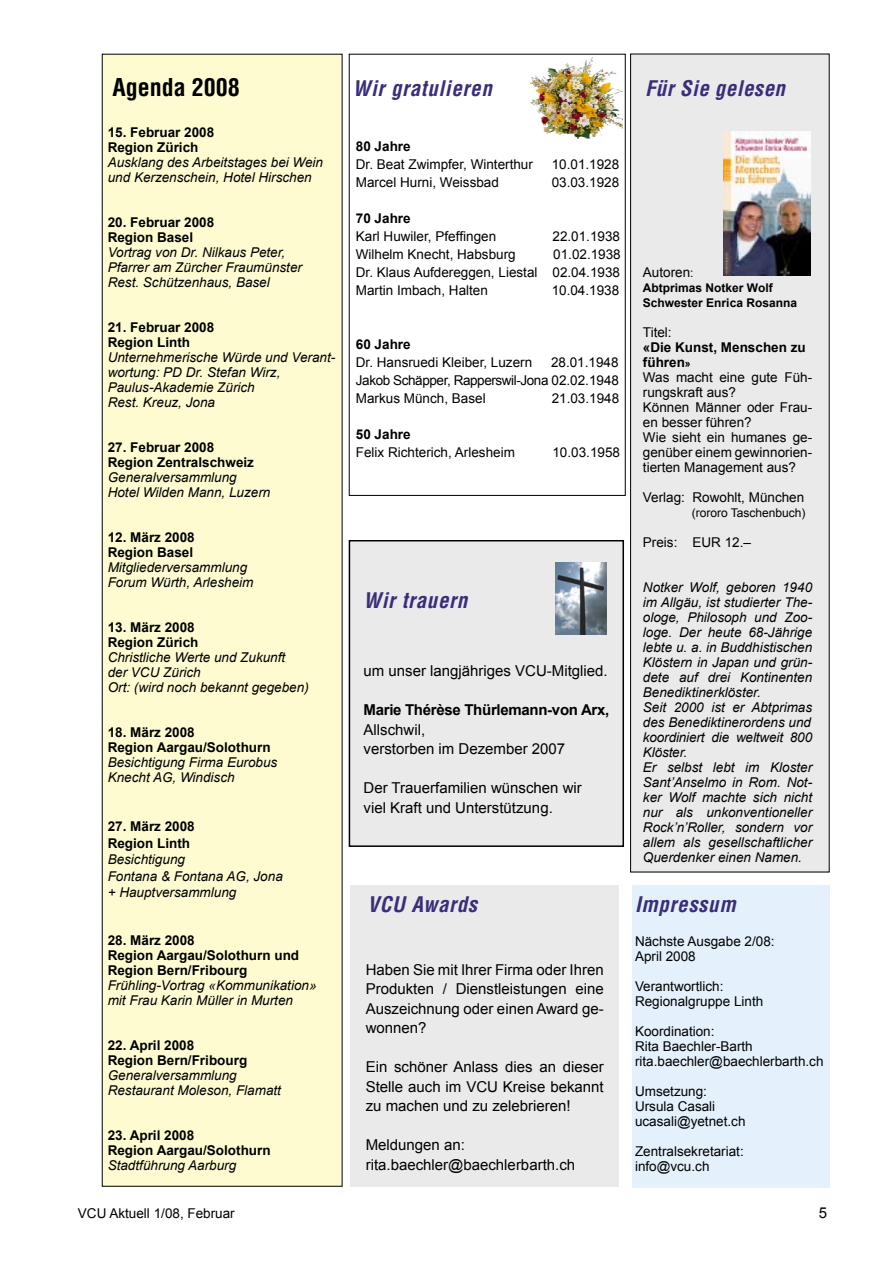
<style>
.page{position:relative;width:893px;height:1263px;background:#fff}
.page>*{position:absolute;margin:0;border:0;box-sizing:border-box;transform-origin:0 0}
.t1{font:700 condensed 24px "Helvetica";color:#000}
.t2{font:italic 700 condensed 21px "Helvetica";letter-spacing:.03em;color:#392e7a}
.t3{font:15px/19.5px "Arial";color:#000;text-align:justify}
.t4{font:700 15px "Arial";letter-spacing:-.02em;color:#000}
.t5{font:italic 13.5px/15px "Arial";color:#000}
.t6{font:13.5px/15px "Arial";color:#000}
.t7{font:700 13.5px/15px "Arial";color:#000}
.t8{font:13.5px "Arial";letter-spacing:-.03em;color:#000}
.t9{font:700 12px "Arial";color:#000}
.t10{font:12px "Arial";color:#000}
.s1{font-size:12px}
.s2{font-size:10.5px}
</style>
<div class="page">
<div style="left:350px;top:885px;width:268px;height:301px;background:#eaeaea"></div>
<div style="left:631px;top:54px;width:198px;height:818px;background:#eaeaea"></div>
<div style="left:630px;top:54px;width:199px;height:818px;border:1px solid #000"></div>
<div style="left:349px;top:541px;width:274px;height:305px;background:#eaeaea"></div>
<div style="left:349px;top:540px;width:275px;height:307px;border:2px solid #000"></div>
<div style="left:632px;top:885px;width:198px;height:303px;background:#e4f0fb"></div>
<img style="left:556px;top:563px;width:50px;height:72px">
<img style="left:530px;top:57px;width:92px;height:82px">
<img style="left:724px;top:132px;width:86px;height:143px">
<div style="left:102px;top:54px;width:240px;height:1132px;background:#fefbd1"></div>
<p class="t1" style="left:112px;top:72px;width:129px">Agenda 2008</p>
<p class="t7" style="left:108px;top:124px;width:108px">15. Februar 2008</p>
<p class="t7" style="left:108px;top:139px;width:92px">Region Zürich</p>
<p class="t5" style="left:108px;top:154px;width:217px">Ausklang des Arbeitstages bei Wein und Kerzenschein, Hotel Hirschen</p>
<p class="t7" style="left:108px;top:214px;width:108px">20. Februar 2008</p>
<p class="t7" style="left:108px;top:229px;width:87px">Region Basel</p>
<p class="t5" style="left:108px;top:244px;width:179px">Vortrag von Dr. Nilkaus Peter,</p>
<p class="t5" style="left:108px;top:259px;width:196px">Pfarrer am Zürcher Fraumünster</p>
<p class="t5" style="left:108px;top:274px;width:164px">Rest. Schützenhaus, Basel</p>
<p class="t7" style="left:108px;top:319px;width:108px">21. Februar 2008</p>
<p class="t7" style="left:108px;top:334px;width:84px">Region Linth</p>
<p class="t5" style="left:108px;top:349px;width:229px">Unternehmerische Würde und Verant&shy;wortung: PD Dr. Stefan Wirz,</p>
<p class="t5" style="left:108px;top:379px;width:149px">Paulus-Akademie Zürich</p>
<p class="t5" style="left:108px;top:394px;width:109px">Rest. Kreuz, Jona</p>
<p class="t7" style="left:108px;top:439px;width:108px">27. Februar 2008</p>
<p class="t7" style="left:108px;top:454px;width:148px">Region Zentralschweiz</p>
<p class="t5" style="left:108px;top:469px;width:131px">Generalversammlung</p>
<p class="t5" style="left:108px;top:484px;width:164px">Hotel Wilden Mann, Luzern</p>
<p class="t7" style="left:108px;top:529px;width:89px">12. März 2008</p>
<p class="t7" style="left:108px;top:544px;width:87px">Region Basel</p>
<p class="t5" style="left:108px;top:559px;width:141px">Mitgliederversammlung</p>
<p class="t5" style="left:108px;top:574px;width:147px">Forum Würth, Arlesheim</p>
<p class="t7" style="left:108px;top:619px;width:89px">13. März 2008</p>
<p class="t7" style="left:108px;top:634px;width:92px">Region Zürich</p>
<p class="t5" style="left:108px;top:649px;width:179px">Christliche Werte und Zukunft</p>
<p class="t5" style="left:108px;top:664px;width:95px">der VCU Zürich</p>
<p class="t5" style="left:108px;top:679px;width:203px">Ort: (wird noch bekannt gegeben)</p>
<p class="t7" style="left:108px;top:724px;width:89px">18. März 2008</p>
<p class="t7" style="left:108px;top:739px;width:164px">Region Aargau/Solothurn</p>
<p class="t5" style="left:108px;top:754px;width:171px">Besichtigung Firma Eurobus</p>
<p class="t5" style="left:108px;top:769px;width:128px">Knecht AG, Windisch</p>
<p class="t7" style="left:108px;top:819px;width:89px">27. März 2008</p>
<p class="t7" style="left:108px;top:835px;width:84px">Region Linth</p>
<p class="t5" style="left:108px;top:852px;width:79px">Besichtigung</p>
<p class="t5" style="left:108px;top:868px;width:177px">Fontana &amp; Fontana AG, Jona</p>
<p class="t5" style="left:108px;top:885px;width:130px">+ Hauptversammlung</p>
<p class="t7" style="left:108px;top:933px;width:89px">28. März 2008</p>
<p class="t7" style="left:108px;top:948px;width:193px">Region Aargau/Solothurn und</p>
<p class="t7" style="left:108px;top:963px;width:141px">Region Bern/Fribourg</p>
<p class="t5" style="left:108px;top:978px;width:210px">Frühling-Vortrag «Kommunikation»</p>
<p class="t5" style="left:108px;top:993px;width:187px">mit Frau Karin Müller in Murten</p>
<p class="t7" style="left:108px;top:1038px;width:88px">22. April 2008</p>
<p class="t7" style="left:108px;top:1053px;width:141px">Region Bern/Fribourg</p>
<p class="t5" style="left:108px;top:1068px;width:131px">Generalversammlung</p>
<p class="t5" style="left:108px;top:1083px;width:175px">Restaurant Moleson, Flamatt</p>
<p class="t7" style="left:108px;top:1128px;width:88px">23. April 2008</p>
<p class="t7" style="left:108px;top:1143px;width:164px">Region Aargau/Solothurn</p>
<p class="t5" style="left:108px;top:1158px;width:130px">Stadtführung Aarburg</p>
<p class="t6" style="left:78px;top:1206px;width:158px">VCU Aktuell 1/08, Februar</p>
<p class="t2" style="left:353px;top:75px;width:140px">Wir gratulieren</p>
<p class="t2" style="left:645px;top:75px;width:142px">Für Sie gelesen</p>
<p class="t7" style="left:356px;top:139px;width:56px">80 Jahre</p>
<p class="t6" style="left:356px;top:157px;width:179px">Dr. Beat Zwimpfer, Winterthur</p>
<p class="t6" style="left:552px;top:157px;width:69px">10.01.1928</p>
<p class="t6" style="left:356px;top:175px;width:145px">Marcel Hurni, Weissbad</p>
<p class="t6" style="left:552px;top:175px;width:69px">03.03.1928</p>
<p class="t7" style="left:356px;top:211px;width:56px">70 Jahre</p>
<p class="t6" style="left:356px;top:229px;width:142px">Karl Huwiler, Pfeffingen</p>
<p class="t6" style="left:552px;top:229px;width:69px">22.01.1938</p>
<p class="t6" style="left:356px;top:247px;width:161px">Wilhelm Knecht, Habsburg</p>
<p class="t6" style="left:553px;top:247px;width:69px">01.02.1938</p>
<p class="t6" style="left:356px;top:265px;width:266px">Dr. Klaus Aufdereggen, Liestal 02.04.1938</p>
<p class="t6" style="left:356px;top:283px;width:134px">Martin Imbach, Halten</p>
<p class="t6" style="left:552px;top:283px;width:69px">10.04.1938</p>
<p class="t7" style="left:356px;top:337px;width:56px">60 Jahre</p>
<p class="t6" style="left:356px;top:355px;width:178px">Dr. Hansruedi Kleiber, Luzern</p>
<p class="t6" style="left:551px;top:355px;width:69px">28.01.1948</p>
<p class="t8" style="left:356px;top:373px;width:265px">Jakob Schäpper, Rapperswil-Jona 02.02.1948</p>
<p class="t6" style="left:356px;top:391px;width:131px">Markus Münch, Basel</p>
<p class="t6" style="left:552px;top:391px;width:69px">21.03.1948</p>
<p class="t7" style="left:356px;top:427px;width:56px">50 Jahre</p>
<p class="t6" style="left:356px;top:445px;width:161px">Felix Richterich, Arlesheim</p>
<p class="t6" style="left:552px;top:445px;width:69px">10.03.1958</p>
<p class="t2" style="left:364px;top:588px;width:105px">Wir trauern</p>
<p class="t3" style="left:364px;top:661px;width:246px">um unser langjähriges VCU-Mitglied.</p>
<p class="t4" style="left:364px;top:702px;width:247px">Marie Thérèse Thürlemann-von Arx,</p>
<p class="t3" style="left:364px;top:720px;width:63px">Allschwil,</p>
<p class="t3" style="left:364px;top:739px;width:203px">verstorben im Dezember 2007</p>
<p class="t3" style="left:364px;top:778px;width:220px">Der Trauerfamilien wünschen wir</p>
<p class="t3" style="left:364px;top:798px;width:191px">viel Kraft und Unterstützung.</p>
<p class="t2" style="left:367px;top:891px;width:111px">VCU Awards</p>
<p class="t3" style="left:366px;top:960px;width:240px">Haben Sie mit Ihrer Firma oder Ihren Produkten / Dienstleistungen eine Auszeichnung oder einen Award ge&shy;wonnen?</p>
<p class="t3" style="left:366px;top:1057px;width:240px">Ein schöner Anlass dies an dieser Stelle auch im VCU Kreise bekannt zu machen und zu zelebrieren!</p>
<p class="t3" style="left:366px;top:1135px;width:101px">Meldungen an:</p>
<p class="t3" style="left:366px;top:1155px;width:211px">rita.baechler@baechlerbarth.ch</p>
<p class="t6" style="left:643px;top:265px;width:52px">Autoren<span class="s1">:</span></p>
<p class="t9" style="left:643px;top:281px;width:131px">Abtprimas Notker Wolf</p>
<p class="t9" style="left:643px;top:296px;width:156px">Schwester Enrica Rosanna</p>
<p class="t6" style="left:643px;top:325px;width:30px">Titel:</p>
<p class="t7" style="left:643px;top:340px;width:164px">«Die Kunst, Menschen zu führen<span class="s2">»</span></p>
<p class="t6" style="left:643px;top:370px;width:171px">Was macht eine gute Füh&shy;rungskraft aus?</p>
<p class="t6" style="left:643px;top:400px;width:171px">Können Männer oder Frau&shy;en besser führen?</p>
<p class="t6" style="left:643px;top:430px;width:171px;text-align:justify">Wie sieht ein humanes ge&shy;genüber einem gewinnorien&shy;tierten Management aus?</p>
<p class="t6" style="left:643px;top:490px;width:163px">Verlag: Rowohlt, München</p>
<p class="t10" style="left:692px;top:506px;width:115px">(rororo Taschenbuch)</p>
<p class="t6" style="left:643px;top:535px;width:110px">Preis: EUR 12.–</p>
<p class="t5" style="left:643px;top:580px;width:171px;text-align:justify">Notker Wolf, geboren 1940 im Allgäu, ist studierter The&shy;ologe, Philosoph und Zoo&shy;loge. Der heute 68-Jährige lebte u. a. in Buddhistischen Klöstern in Japan und grün&shy;dete auf drei Kontinenten Benediktinerklöster.</p>
<p class="t5" style="left:643px;top:700px;width:171px">Seit 2000 ist er Abtprimas des Benediktinerordens und</p>
<p class="t5" style="left:643px;top:730px;width:171px">koordiniert die weltweit 800<br>Klöster.</p>
<p class="t5" style="left:643px;top:760px;width:171px;text-align:justify">Er selbst lebt im Kloster Sant’Anselmo in Rom. Not&shy;ker Wolf machte sich nicht nur als unkonventioneller Rock’n’Roller, sondern vor allem als gesellschaftlicher Querdenker einen Namen.</p>
<p class="t2" style="left:635px;top:891px;width:102px">Impressum</p>
<p class="t6" style="left:635px;top:934px;width:141px">Nächste Ausgabe 2/08:</p>
<p class="t6" style="left:635px;top:949px;width:62px">April 2008</p>
<p class="t6" style="left:635px;top:979px;width:90px">Verantwortlich:</p>
<p class="t6" style="left:635px;top:994px;width:130px">Regionalgruppe Linth</p>
<p class="t6" style="left:635px;top:1024px;width:81px">Koordination:</p>
<p class="t6" style="left:635px;top:1039px;width:119px">Rita Baechler-Barth</p>
<p class="t6" style="left:635px;top:1054px;width:190px">rita.baechler@baechlerbarth.ch</p>
<p class="t6" style="left:635px;top:1084px;width:74px">Umsetzung:</p>
<p class="t6" style="left:635px;top:1099px;width:82px">Ursula Casali</p>
<p class="t6" style="left:635px;top:1114px;width:112px">ucasali@yetnet.ch</p>
<p class="t6" style="left:635px;top:1144px;width:110px">Zentralsekretariat:</p>
<p class="t6" style="left:635px;top:1159px;width:76px">info@vcu.ch</p>
<p class="t3" style="left:819px;top:1203px;width:10px">5</p>
</div>
